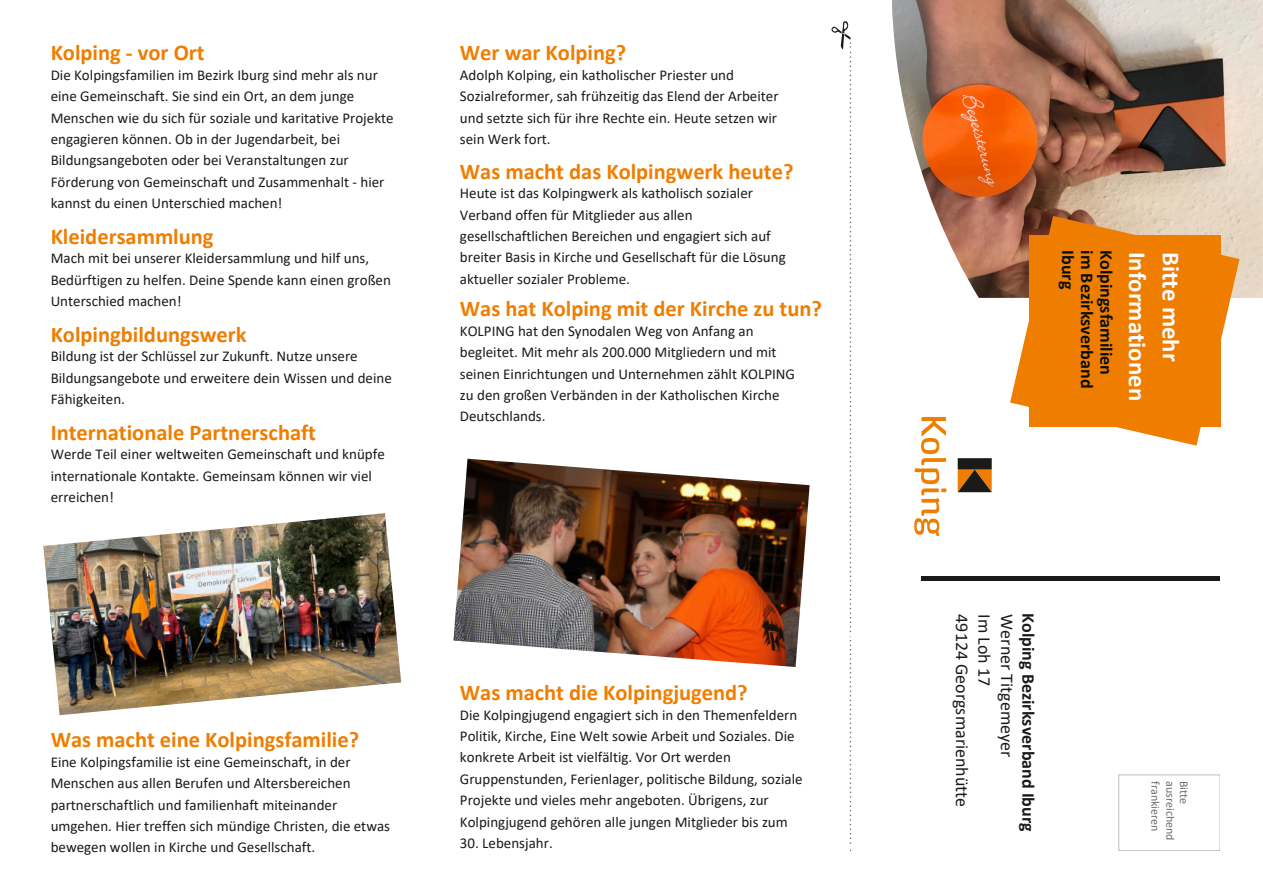
<style>
.page{position:relative;width:1263px;height:894px;background:#fff}
.page>*{position:absolute;margin:0;border:0;box-sizing:border-box;transform-origin:0 0}
.t1{font:700 24.75px "Calibri";color:#fff}
.t2{font:700 22.5px "Calibri";color:#ef7d00}
.t3{font:18px "Calibri";color:#1a1a19}
.t4{font:700 18px "Calibri";color:#090f0c}
.t5{font:700 18px "Calibri";color:#1a1a19}
.t6{font:15px/21.3px "Calibri";color:#1a1a19}
.t7{font:12px "Calibri";color:#706f6f}
</style>
<div class="page">
<svg style="left:831px;top:21px;width:20px;height:829px"></svg>
<img style="left:892px;top:0;width:371px;height:298px">
<svg style="left:914px;top:417px;width:32px;height:119px"></svg>
<svg style="left:958px;top:458px;width:34px;height:34px"></svg>
<hr style="left:921px;top:576px;width:299px;height:4px;background:#1a1a19">
<svg style="left:1010px;top:216px;width:229px;height:229px;background:#ec9130"></svg>
<svg style="left:1118px;top:774px;width:102px;height:76px"></svg>
<img style="left:43px;top:513px;width:358px;height:202px">
<img style="left:453px;top:458px;width:357px;height:208px">
<h4 class="t2" style="left:51px;top:43px;width:156px">Kolping - vor Ort</h4>
<h1 class="t6" style="left:51px;top:65px;width:344px">Die Kolpingsfamilien im Bezirk Iburg sind mehr als nur eine Gemeinschaft. Sie sind ein Ort, an dem junge Menschen wie du sich für soziale und karitative Projekte engagieren können. Ob in der Jugendarbeit, bei Bildungsangeboten oder bei Veranstaltungen zur Förderung von Gemeinschaft und Zusammenhalt - hier kannst du einen Unterschied machen!</h1>
<h4 class="t2" style="left:51px;top:227px;width:164px">Kleidersammlung</h4>
<h1 class="t6" style="left:51px;top:249px;width:342px">Mach mit bei unserer Kleidersammlung und hilf uns,<br>Bedürftigen zu helfen. Deine Spende kann einen großen<br>Unterschied machen!</h1>
<h4 class="t2" style="left:51px;top:325px;width:197px">Kolpingbildungswerk</h4>
<h1 class="t6" style="left:51px;top:347px;width:343px">Bildung ist der Schlüssel zur Zukunft. Nutze unsere<br>Bildungsangebote und erweitere dein Wissen und deine<br>Fähigkeiten.</h1>
<h4 class="t2" style="left:51px;top:422px;width:267px">Internationale Partnerschaft</h4>
<p class="t6" style="left:51px;top:444px;width:336px">Werde Teil einer weltweiten Gemeinschaft und knüpfe internationale Kontakte. Gemeinsam können wir viel erreichen!</p>
<h1 class="t2" style="left:460px;top:43px;width:168px">Wer war Kolping?</h1>
<h4 class="t6" style="left:460px;top:65px;width:320px">Adolph Kolping, ein katholischer Priester und Sozialreformer, sah frühzeitig das Elend der Arbeiter und setzte sich für ihre Rechte ein. Heute setzen wir sein Werk fort.</h4>
<h1 class="t2" style="left:460px;top:162px;width:335px">Was macht das Kolpingwerk heute?</h1>
<h3 class="t6" style="left:460px;top:184px;width:327px">Heute ist das Kolpingwerk als katholisch sozialer Verband offen für Mitglieder aus allen gesellschaftlichen Bereichen und engagiert sich auf breiter Basis in Kirche und Gesellschaft für die Lösung aktueller sozialer Probleme.</h3>
<h2 class="t2" style="left:460px;top:299px;width:363px">Was hat Kolping mit der Kirche zu tun?</h2>
<p class="t6" style="left:460px;top:321px;width:337px">KOLPING hat den Synodalen Weg von Anfang an begleitet. Mit mehr als 200.000 Mitgliedern und mit seinen Einrichtungen und Unternehmen zählt KOLPING zu den großen Verbänden in der Katholischen Kirche Deutschlands.</p>
<p class="t2" style="left:51px;top:730px;width:310px">Was macht eine Kolpingsfamilie?</p>
<h2 class="t6" style="left:51px;top:752px;width:341px">Eine Kolpingsfamilie ist eine Gemeinschaft, in der Menschen aus allen Berufen und Altersbereichen partnerschaftlich und familienhaft miteinander umgehen. Hier treffen sich mündige Christen, die etwas bewegen wollen in Kirche und Gesellschaft.</h2>
<p class="t2" style="left:460px;top:682px;width:289px">Was macht die Kolpingjugend?</p>
<p class="t6" style="left:460px;top:705px;width:344px">Die Kolpingjugend engagiert sich in den Themenfeldern Politik, Kirche, Eine Welt sowie Arbeit und Soziales. Die konkrete Arbeit ist vielfältig. Vor Ort werden Gruppenstunden, Ferienlager, politische Bildung, soziale Projekte und vieles mehr angeboten. Übrigens, zur Kolpingjugend gehören alle jungen Mitglieder bis zum</p>
<p class="t6" style="left:460px;top:833px;width:94px">30. Lebensjahr.</p>
<h4 class="t4" style="left:1076px;top:250px;width:41px;rotate:90deg">Iburg</h4>
<h4 class="t4" style="left:1095px;top:250px;width:139px;rotate:90deg">im Bezirksverband</h4>
<h4 class="t4" style="left:1114px;top:250px;width:126px;rotate:90deg">Kolpingsfamilien</h4>
<h1 class="t1" style="left:1148px;top:251px;width:150px;rotate:90deg">Informationen</h1>
<h1 class="t1" style="left:1181px;top:251px;width:111px;rotate:90deg">Bitte mehr</h1>
<h1 class="t3" style="left:969px;top:614px;width:194px;rotate:90deg">49124 Georgsmarienhütte</h1>
<h1 class="t3" style="left:992px;top:614px;width:73px;rotate:90deg">Im Loh 17</h1>
<h1 class="t3" style="left:1014px;top:614px;width:144px;rotate:90deg">Werner Titgemeyer</h1>
<h4 class="t5" style="left:1036px;top:613px;width:219px;rotate:90deg">Kolping Bezirksverband Iburg</h4>
<p class="t7" style="left:1160px;top:780px;width:52px;rotate:90deg">frankieren</p>
<h4 class="t7" style="left:1175px;top:780px;width:61px;rotate:90deg">ausreichend</h4>
<h1 class="t7" style="left:1189px;top:780px;width:25px;rotate:90deg">Bitte</h1>
</div>
